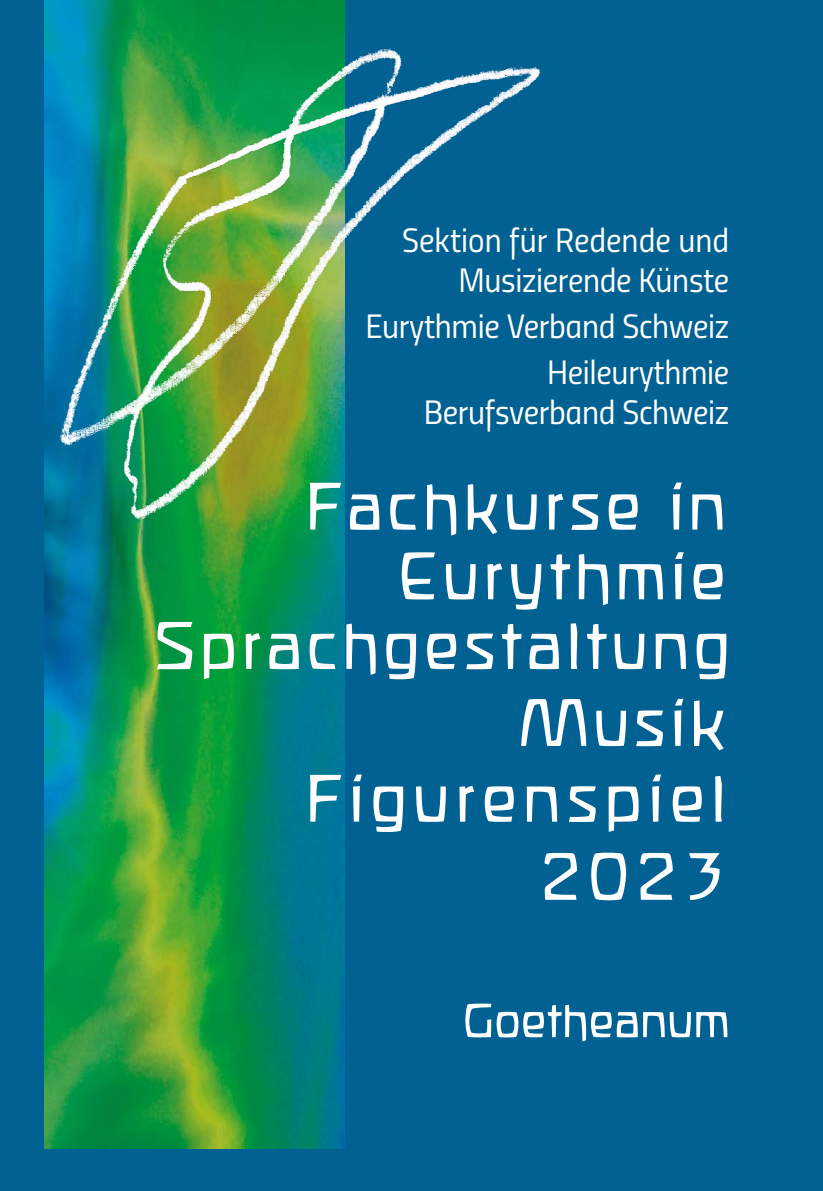
<style>
.page{position:relative;width:823px;height:1191px;background:#fff}
.page>*{position:absolute;margin:0;border:0;box-sizing:border-box;transform-origin:0 0}
.t1{font:70px/69.6px "ROBIRKE";letter-spacing:.055em;color:#fff;text-align:right}
.t2{font:70px/78.2px "ROBIRKE";letter-spacing:.08em;color:#fff;text-align:right}
.t3{font:50px "ROBIRKE";color:#fff}
.t4{font:34px/40px "Titillium Regular Upright";letter-spacing:-.01em;color:#fff;text-align:right}
</style>
<div class="page">
<div style="left:0;top:0;width:822px;height:1191px;background:#006192"></div>
<img style="left:44px;top:0;width:301px;height:1148px">
<img style="left:59px;top:45px;width:482px;height:495px">
<p class="t4" style="left:402px;top:219px;width:328px">Sektion für Redende und<br>Musizierende Künste</p>
<p class="t4" style="left:365px;top:302px;width:365px;line-height:45.6px">Eurythmie Verband Schweiz<br>Heileurythmie</p>
<p class="t4" style="left:423px;top:390px;width:307px">Berufsverband Schweiz</p>
<h1 class="t1" style="left:305px;top:472px;width:421px">Fachkurse in</h1>
<h1 class="t1" style="left:153px;top:542px;width:578px">Eurythmie<br>Sprachgestaltung</h1>
<h1 class="t1" style="left:518px;top:688px;width:209px">Musik</h1>
<h1 class="t2" style="left:305px;top:760px;width:421px">Figurenspiel<br>2023</h1>
<h2 class="t3" style="left:462px;top:994px;width:268px">Goetheanum</h2>
</div>
